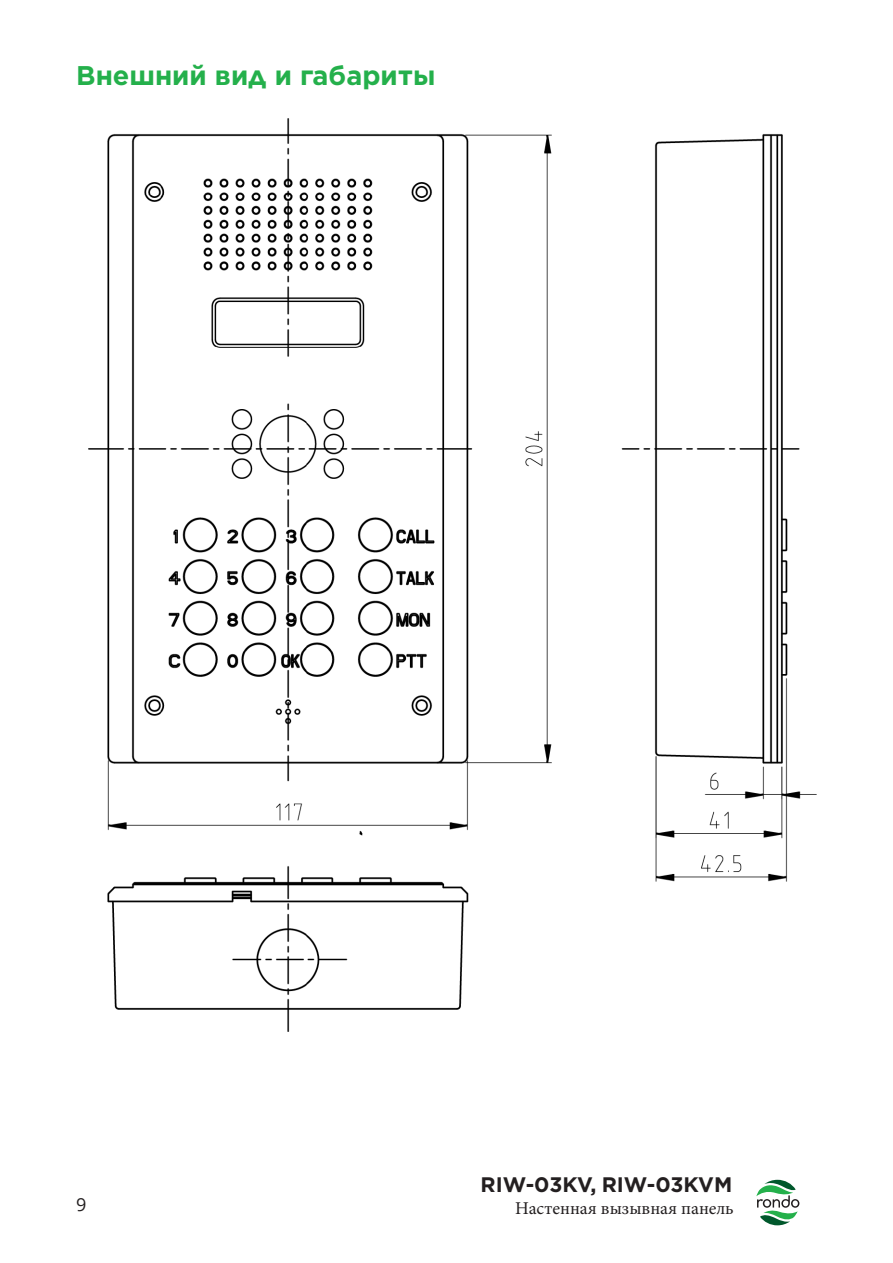
<style>
.page{position:relative;width:893px;height:1263px;background:#fff}
.page>*{position:absolute;margin:0;border:0;box-sizing:border-box;transform-origin:0 0}
.Заголовки{font:700 27px "Gotham";color:#24b04b}
.t1{font:700 21px "Gotham";color:#231f20}
.t2{font:18px "Minion Pro";color:#231f20}
.t3{font:18px "Open Sans";color:#231f20}
</style>
<div class="page">
<img style="left:88px;top:119px;width:729px;height:912px">
<svg style="left:756px;top:1180px;width:43px;height:45px"></svg>
<p class="Заголовки" style="left:76px;top:58px;width:361px">Внешний вид и габариты</p>
<p class="t1" style="left:481px;top:1171px;width:253px">RIW-03KV, RIW-03KVM</p>
<p class="t3" style="left:76px;top:1192px;width:12px">9</p>
<p class="t2" style="left:515px;top:1196px;width:220px">Настенная вызывная панель</p>
</div>
